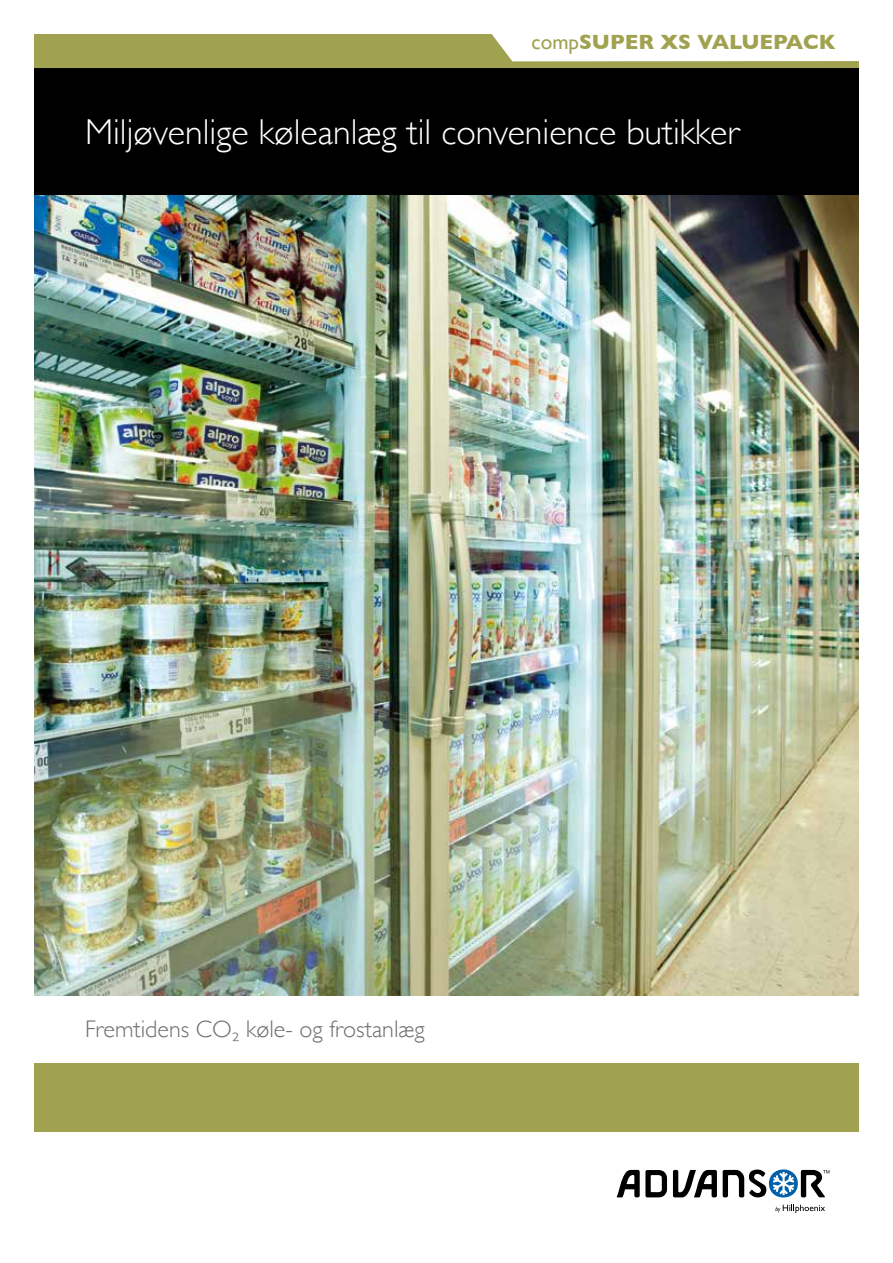
<style>
.page{position:relative;width:893px;height:1263px;background:#fff}
.page>*{position:absolute;margin:0;border:0;box-sizing:border-box;transform-origin:0 0}
.t1{font:300 36px "Gill Sans";color:#fff}
.t2{font:300 24px "Gill Sans";color:#706f6f}
.t3{font:700 21px "Gill Sans";color:#a1a250}
.s1{font-weight:400}
</style>
<div class="page">
<div style="left:34px;top:68px;width:825px;height:128px;background:#000"></div>
<img style="left:34px;top:196px;width:825px;height:799px">
<div style="left:769px;top:1169px;width:29px;height:28px;background:#0060a9;border-radius:50%"></div>
<svg style="left:673px;top:1170px;width:44px;height:27px"></svg>
<svg style="left:617px;top:1170px;width:50px;height:27px"></svg>
<svg style="left:801px;top:1170px;width:28px;height:27px"></svg>
<svg style="left:723px;top:1169px;width:72px;height:28px"></svg>
<svg style="left:775px;top:1205px;width:50px;height:8px"></svg>
<div style="left:34px;top:1063px;width:825px;height:68px;background:#a1a250"></div>
<svg style="left:34px;top:34px;width:825px;height:34px"></svg>
<p class="t3" style="left:532px;top:25px;width:305px"><span class="s1">comp</span>SUPER XS VALUEPACK</p>
<p class="t1" style="left:85px;top:104px;width:656px">Miljøvenlige køleanlæg til convenience butikker</p>
<p class="t2" style="left:85px;top:1010px;width:148px">Fremtidens CO</p>
<p class="t2" style="left:232px;top:1022px;width:9px">²</p>
<p class="t2" style="left:246px;top:1011px;width:180px">køle- og frostanlæg</p>
</div>
